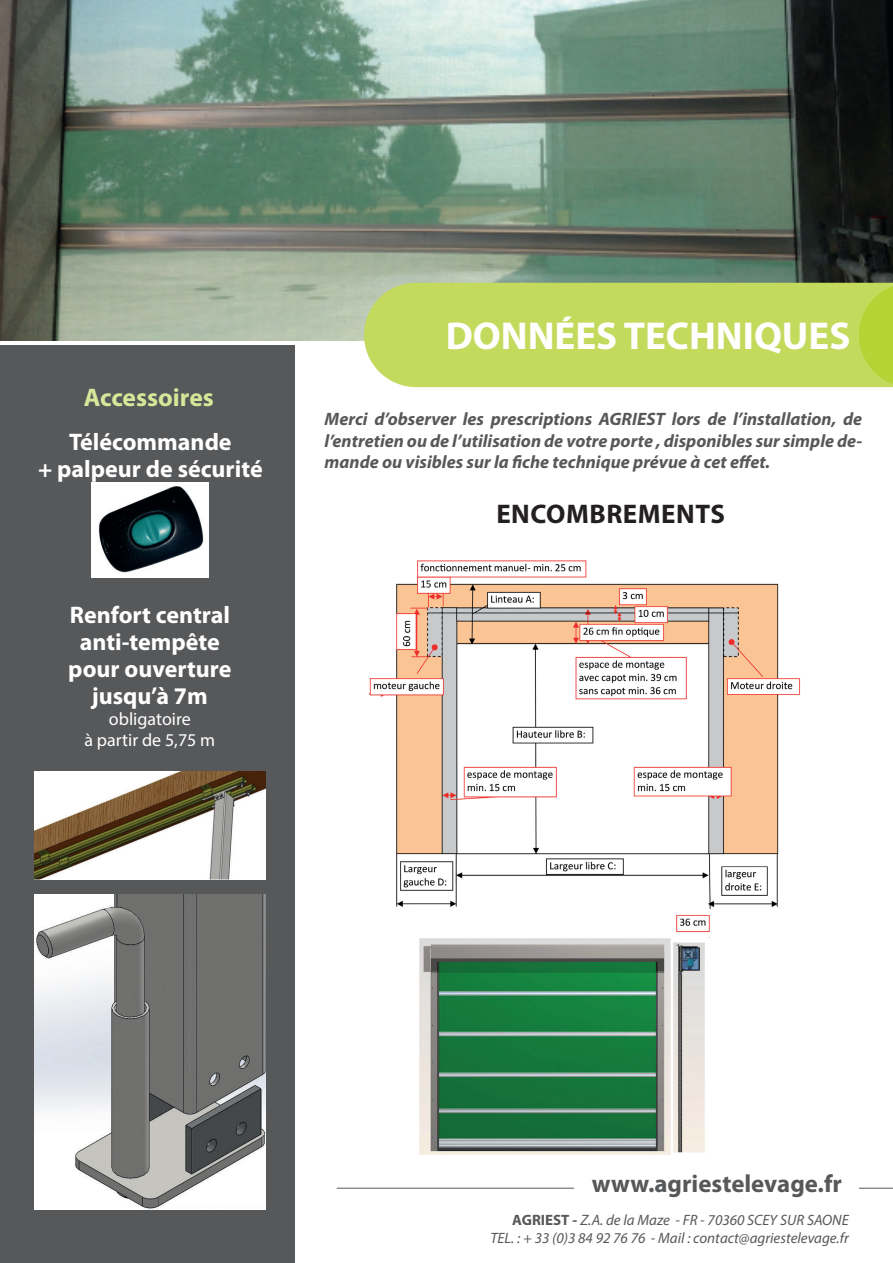
<style>
.page{position:relative;width:893px;height:1263px;background:#fff}
.page>*{position:absolute;margin:0;border:0;box-sizing:border-box;transform-origin:0 0}
.t1{font:700 39px "Myriad Pro";color:#fff}
.t2{font:700 27px "Myriad Pro";letter-spacing:.02em;color:#231f20}
.t3{font:700 25.5px "Myriad Pro";color:#d8e699}
.t4{font:700 24.9px "Myriad Pro";color:#57585a}
.t5{font:700 24px/27px "Myriad Pro";color:#fff;text-align:center}
.t6{font:italic 700 18px/21.6px "Myriad Pro";color:#57585a;text-align:justify}
.t7{font:18px "Myriad Pro";color:#fff}
.t8{font:italic 15px "Myriad Pro";color:#57585a}
.s1{font-weight:700;font-style:normal}
</style>
<div class="page">
<div style="left:0;top:346px;width:295px;height:917px;background:#57585a"></div>
<hr style="left:859px;top:1188px;width:34px;height:1px;background:#57585a">
<hr style="left:337px;top:1188px;width:237px;height:1px;background:#57585a">
<img style="left:0;top:0;width:893px;height:340px">
<div style="left:364px;top:283px;width:495px;height:104px;background:#c3da5d"></div>
<svg style="left:859px;top:283px;width:34px;height:104px;background:#b9d540"></svg>
<img style="left:370px;top:560px;width:431px;height:349px">
<img style="left:419px;top:914px;width:290px;height:241px">
<img style="left:34px;top:895px;width:232px;height:315px">
<img style="left:34px;top:771px;width:232px;height:108px">
<img style="left:92px;top:482px;width:116px;height:96px">
<p class="t3" style="left:84px;top:381px;width:132px">Accessoires</p>
<p class="t5" style="left:69px;top:427px;width:164px">Télécommande</p>
<p class="t5" style="left:38px;top:454px;width:226px">+ palpeur de sécurité</p>
<p class="t5" style="left:70px;top:600px;width:162px">Renfort central</p>
<p class="t5" style="left:80px;top:627px;width:142px">anti-tempête</p>
<p class="t5" style="left:68px;top:654px;width:165px">pour ouverture jusqu’à 7m</p>
<p class="t7" style="left:109px;top:707px;width:83px">obligatoire</p>
<p class="t7" style="left:84px;top:728px;width:132px">à partir de 5,75 m</p>
<p class="t1" style="left:446px;top:310px;width:406px">DONNÉES TECHNIQUES</p>
<p class="t6" style="left:325px;top:408px;width:539px">Merci d’observer les prescriptions AGRIEST lors de l’installation, de l’entretien ou de l’utilisation de votre porte , disponibles sur simple de&shy;mande ou visibles sur la fiche technique prévue à cet effet.</p>
<p class="t2" style="left:496px;top:497px;width:230px">ENCOMBREMENTS</p>
<p class="t4" style="left:592px;top:1167px;width:252px">www.agriestelevage.fr</p>
<p class="t8" style="left:512px;top:1210px;width:338px"><span class="s1">AGRIEST -</span> Z.A. de la Maze - FR - 70360 SCEY SUR SAONE</p>
<p class="t8" style="left:490px;top:1228px;width:360px">TEL. : + 33 (0)3 84 92 76 76 - Mail : contact@agriestelevage.fr</p>
</div>
